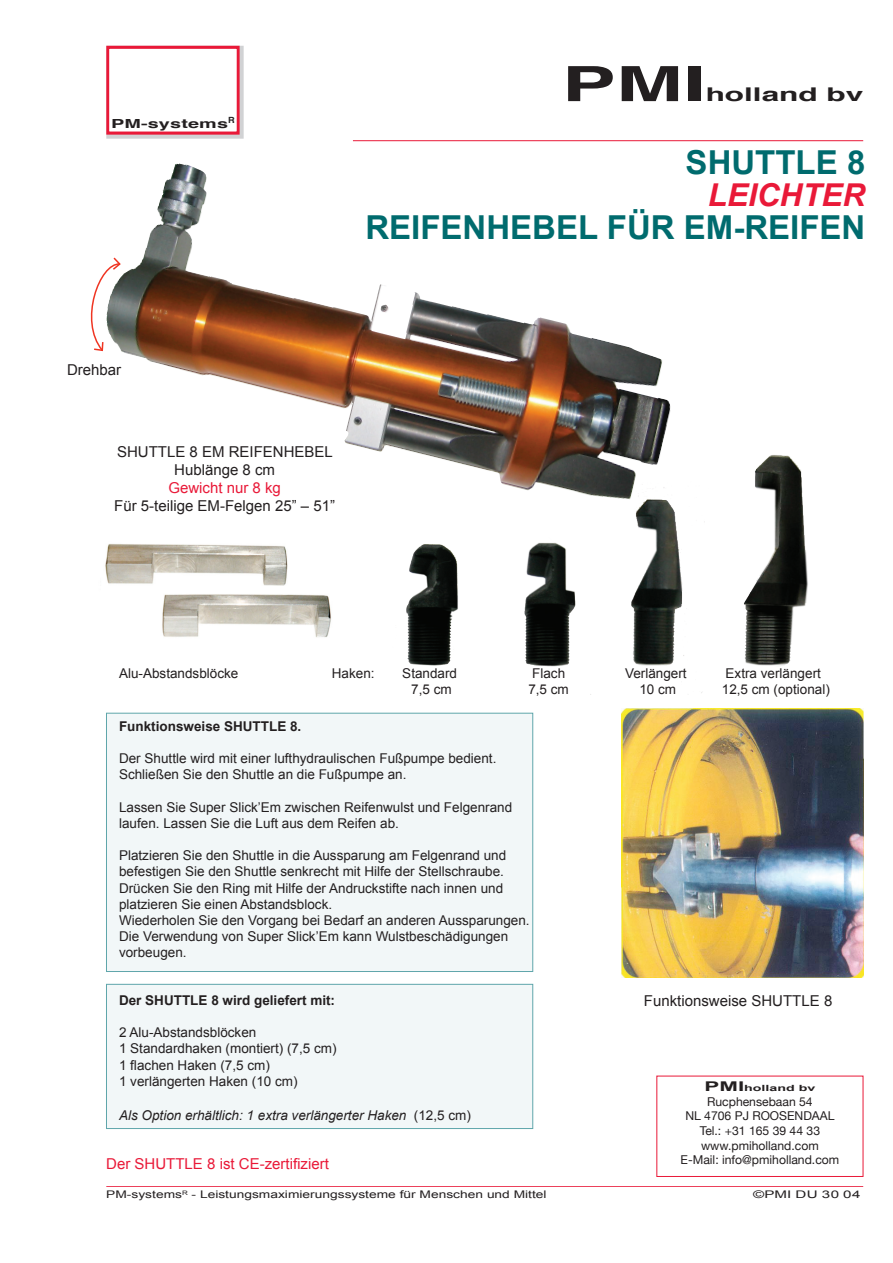
<style>
.page{position:relative;width:893px;height:1263px;background:#fff}
.page>*{position:absolute;margin:0;border:0;box-sizing:border-box;transform-origin:0 0}
.t1{font:700 48.6px "Helvetica";color:#231f20;scale:1.67 1}
.t2{font:700 33px "Arial";color:#006b6e}
.t3{font:italic 700 31.5px "Arial";color:#e91938}
.t4{font:700 18.9px "Helvetica";color:#231f20;scale:1.67 1}
.t5{font:15px/18px "Arial";color:#231f20;text-align:center}
.t6{font:15px "Arial";color:#e91938}
.t7{font:13.5px/16.2px "Arial";color:#231f20}
.t8{font:700 13.5px "Arial";color:#231f20}
.t9{font:italic 13.5px "Arial";color:#231f20}
.t10{font:700 12.45px "Helvetica";letter-spacing:.01em;color:#231f20;scale:1.58 1}
.t11{font:12.15px/14.5px "Helvetica Neue";color:#231f20;text-align:center}
.t12{font:10.5px "Arial";color:#231f20;scale:1.31 1}
.t13{font:10.5px "Arial";color:#231f20;scale:1.44 1}
.t14{font:700 8.55px "Arial";color:#231f20;scale:1.67 1}
.s1{font-style:normal}
.s2{font-size:13.35px}
</style>
<div class="page">
<svg style="left:90px;top:271px;width:16px;height:81px"></svg>
<img style="left:106px;top:164px;width:565px;height:332px">
<img style="left:105px;top:544px;width:226px;height:94px">
<hr style="left:353px;top:140px;width:510px;height:1px;background:#e91938">
<div style="left:106px;top:46px;width:138px;height:93px;border:3px solid #d1d2d4"></div>
<div style="left:106px;top:46px;width:134px;height:89px;border:3px solid #e91938"></div>
<hr style="left:106px;top:1186px;width:757px;height:1px;background:#e91938">
<div style="left:106px;top:713px;width:427px;height:259px;background:#f2f7f8;border:1px solid #5fa6ab"></div>
<img style="left:622px;top:709px;width:241px;height:269px">
<img style="left:406px;top:544px;width:52px;height:122px">
<img style="left:524px;top:542px;width:52px;height:125px">
<img style="left:590px;top:482px;width:115px;height:213px">
<img style="left:744px;top:455px;width:64px;height:211px">
<div style="left:106px;top:984px;width:427px;height:145px;background:#f2f7f8;border:1px solid #5fa6ab"></div>
<div style="left:657px;top:1076px;width:206px;height:101px;border:1px solid #e91938"></div>
<p class="t10" style="left:111px;top:113px;width:80px">PM-systems<sup>R</sup></p>
<h1 class="t1" style="left:562px;top:45px;width:88px">PMI</h1>
<h3 class="t4" style="left:706px;top:79px;width:96px">holland bv</h3>
<h2 class="t2" style="left:686px;top:141px;width:181px">SHUTTLE 8</h2>
<h3 class="t3" style="left:708px;top:174px;width:159px">LEICHTER</h3>
<h2 class="t2" style="left:365px;top:205px;width:501px">REIFENHEBEL FÜR EM-REIFEN</h2>
<p class="t5" style="left:67px;top:361px;width:56px">Drehbar</p>
<p class="t5" style="left:117px;top:443px;width:217px">SHUTTLE 8 EM REIFENHEBEL<br>Hublänge 8 cm</p>
<p class="t6" style="left:168px;top:478px;width:114px">Gewicht nur 8 kg</p>
<p class="t5" style="left:114px;top:497px;width:222px">Für 5-teilige EM-Felgen 25” – 51”</p>
<p class="t7" style="left:119px;top:665px;width:121px">Alu-Abstandsblöcke</p>
<p class="t7" style="left:332px;top:665px;width:44px">Haken:</p>
<p class="t7" style="left:402px;top:665px;width:56px">Standard</p>
<p class="t7" style="left:532px;top:665px;width:35px">Flach</p>
<p class="t7" style="left:625px;top:665px;width:63px">Verlängert</p>
<p class="t7" style="left:726px;top:665px;width:97px">Extra verlängert</p>
<p class="t7" style="left:411px;top:681px;width:42px">7,5 cm</p>
<p class="t7" style="left:528px;top:681px;width:42px">7,5 cm</p>
<p class="t7" style="left:639px;top:681px;width:38px">10 cm</p>
<p class="t7" style="left:722px;top:681px;width:110px">12,5 cm (optional)</p>
<p class="t8" style="left:119px;top:717px;width:184px">Funktionsweise SHUTTLE 8.</p>
<p class="t7" style="left:119px;top:750px;width:379px">Der Shuttle wird mit einer lufthydraulischen Fußpumpe bedient.<br>Schließen Sie den Shuttle an die Fußpumpe an.</p>
<p class="t7" style="left:119px;top:799px;width:395px">Lassen Sie Super Slick’Em zwischen Reifenwulst und Felgenrand laufen. Lassen Sie die Luft aus dem Reifen ab.</p>
<p class="t7" style="left:119px;top:847px;width:412px">Platzieren Sie den Shuttle in die Aussparung am Felgenrand und befestigen Sie den Shuttle senkrecht mit Hilfe der Stellschraube.<br>Drücken Sie den Ring mit Hilfe der Andruckstifte nach innen und platzieren Sie einen Abstandsblock.<br>Wiederholen Sie den Vorgang bei Bedarf an anderen Aussparungen.<br>Die Verwendung von Super Slick’Em kann Wulstbeschädigungen vorbeugen.</p>
<p class="t8" style="left:119px;top:991px;width:218px">Der SHUTTLE 8 wird geliefert mit:</p>
<p class="t7" style="left:119px;top:1024px;width:219px">2 Alu-Abstandsblöcken<br>1 Standardhaken (montiert) (7,5 cm)<br>1 flachen Haken (7,5 cm)<br>1 verlängerten Haken (10 cm)</p>
<p class="t9" style="left:119px;top:1106px;width:353px">Als Option erhältlich: 1 extra verlängerter Haken <span class="s1">(12,5 cm)</span></p>
<p class="t6" style="left:106px;top:1154px;width:224px">Der SHUTTLE 8 ist CE-zertifiziert</p>
<p class="t5" style="left:644px;top:991px;width:190px">Funktionsweise SHUTTLE 8</p>
<p class="t14" style="left:704px;top:1082px;width:68px"><span class="s2">PMI</span>holland bv</p>
<p class="t11" style="left:681px;top:1095px;width:160px">Rucphensebaan 54<br>NL 4706 PJ ROOSENDAAL<br>Tel.: +31 165 39 44 33 www.pmiholland.com<br>E-Mail: info@pmiholland.com</p>
<p class="t12" style="left:106px;top:1187px;width:338px">PM-systems<sup>R</sup> - Leistungsmaximierungssysteme für Menschen und Mittel</p>
<p class="t13" style="left:753px;top:1187px;width:76px">©PMI DU 30 04</p>
</div>
